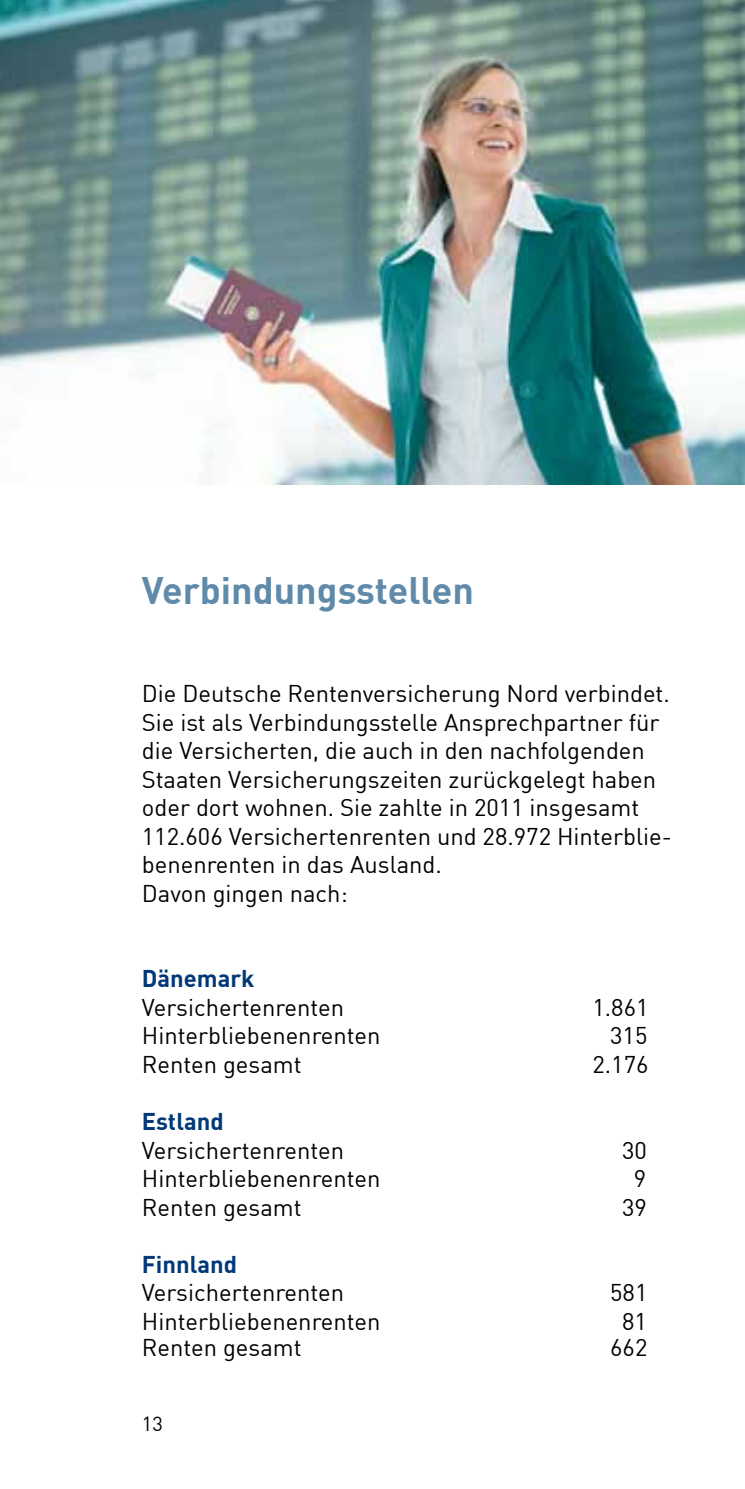
<style>
.page{position:relative;width:745px;height:1489px;background:#fff}
.page>*{position:absolute;margin:0;border:0;box-sizing:border-box;transform-origin:0 0}
.t1{font:700 37.5px "DIN";color:#608aa9}
.t2{font:23.75px/28.5px "DIN";color:#000}
.t3{font:700 23.75px "DIN";color:#003878}
.t4{font:20px "DIN";color:#000}
</style>
<div class="page">
<img style="left:0;top:0;width:744px;height:484px">
<h1 class="t1" style="left:142px;top:565px;width:333px">Verbindungsstellen</h1>
<p class="t2" style="left:142px;top:679px;width:531px">Die Deutsche Rentenversicherung Nord verbindet.<br>Sie ist als Verbindungsstelle Ansprechpartner für die Versicherten, die auch in den nachfolgenden Staaten Versicherungszeiten zurückgelegt haben oder dort wohnen. Sie zahlte in 2011 insgesamt 112.606 Versichertenrenten und 28.972 Hinterblie&shy;benenrenten in das Ausland.<br>Davon gingen nach:</p>
<p class="t3" style="left:142px;top:963px;width:114px">Dänemark</p>
<p class="t2" style="left:142px;top:992px;width:204px">Versichertenrenten</p>
<p class="t2" style="left:592px;top:992px;width:58px">1.861</p>
<p class="t2" style="left:142px;top:1021px;width:240px">Hinterbliebenenrenten</p>
<p class="t2" style="left:609px;top:1021px;width:39px">315</p>
<p class="t2" style="left:142px;top:1049px;width:161px">Renten gesamt</p>
<p class="t2" style="left:592px;top:1049px;width:58px">2.176</p>
<p class="t3" style="left:142px;top:1105px;width:83px">Estland</p>
<p class="t2" style="left:142px;top:1135px;width:204px">Versichertenrenten</p>
<p class="t2" style="left:621px;top:1135px;width:26px">30</p>
<p class="t2" style="left:142px;top:1163px;width:240px">Hinterbliebenenrenten</p>
<p class="t2" style="left:633px;top:1163px;width:14px">9</p>
<p class="t2" style="left:142px;top:1192px;width:161px">Renten gesamt</p>
<p class="t2" style="left:621px;top:1192px;width:26px">39</p>
<p class="t3" style="left:142px;top:1248px;width:97px">Finnland</p>
<p class="t2" style="left:142px;top:1277px;width:204px">Versichertenrenten</p>
<p class="t2" style="left:609px;top:1277px;width:39px">581</p>
<p class="t2" style="left:142px;top:1306px;width:240px">Hinterbliebenenrenten</p>
<p class="t2" style="left:621px;top:1306px;width:26px">81</p>
<p class="t2" style="left:142px;top:1332px;width:161px">Renten gesamt</p>
<p class="t2" style="left:609px;top:1332px;width:39px">662</p>
<p class="t4" style="left:142px;top:1410px;width:22px">13</p>
</div>
